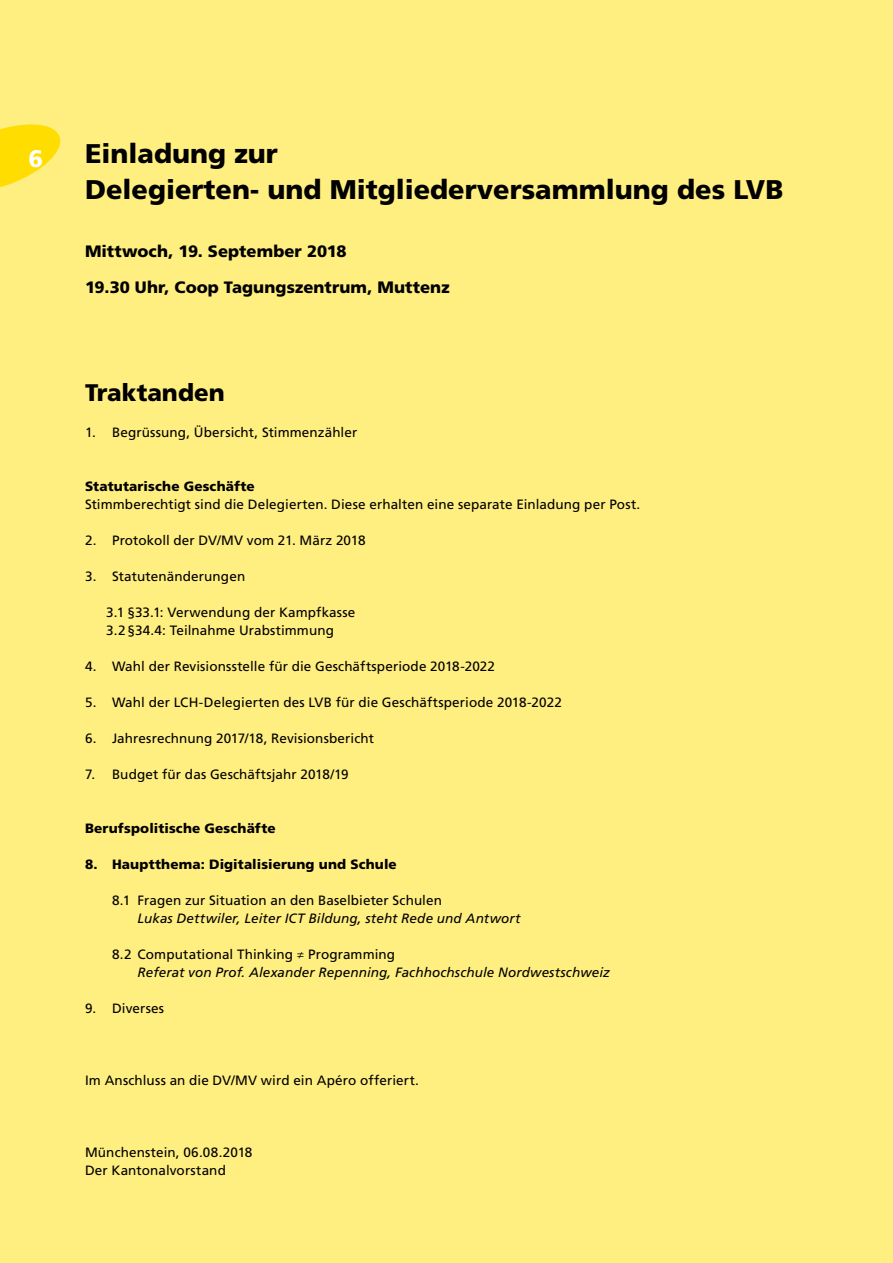
<style>
.page{position:relative;width:893px;height:1263px;background:#ffee80}
.page>*{position:absolute;margin:0;border:0;box-sizing:border-box;transform-origin:0 0}
.t1{font:900 27px/36px "Frutiger LT Std";color:#000}
.t2{font:900 24px "Frutiger LT Std";color:#000}
.t3{font:900 24px "Frutiger LT Std";color:#fff}
.t4{font:900 16.5px/36px "Frutiger LT Std";letter-spacing:.005em;color:#000}
.t5{font:13.5px/18px "Frutiger LT Std";letter-spacing:.005em;color:#000}
.t6{font:italic 13.5px "Frutiger LT Std";letter-spacing:.01em;color:#000}
.t7{font:900 13.5px "Frutiger LT Std";letter-spacing:.01em;color:#000}
</style>
<div class="page">
<svg style="left:0;top:124px;width:61px;height:64px"></svg>
<h2 class="t3" style="left:28px;top:144px;width:16px">6</h2>
<h1 class="t1" style="left:85px;top:136px;width:700px">Einladung zur<br>Delegierten- und Mitgliederversammlung des LVB</h1>
<p class="t4" style="left:85px;top:233px;width:366px">Mittwoch, 19. September 2018<br>19.30 Uhr, Coop Tagungszentrum, Muttenz</p>
<h2 class="t2" style="left:85px;top:378px;width:141px">Traktanden</h2>
<p class="t5" style="left:85px;top:423px;width:274px">1. Begrüssung, Übersicht, Stimmenzähler</p>
<p class="t7" style="left:85px;top:478px;width:171px">Statutarische Geschäfte</p>
<p class="t5" style="left:85px;top:495px;width:557px">Stimmberechtigt sind die Delegierten. Diese erhalten eine separate Einladung per Post.</p>
<p class="t5" style="left:85px;top:531px;width:282px">2. Protokoll der DV/MV vom 21. März 2018</p>
<p class="t5" style="left:85px;top:567px;width:162px">3. Statutenänderungen</p>
<p class="t5" style="left:106px;top:603px;width:250px">3.1 §33.1: Verwendung der Kampfkasse<br>3.2 §34.4: Teilnahme Urabstimmung</p>
<p class="t5" style="left:85px;top:657px;width:411px">4. Wahl der Revisionsstelle für die Geschäftsperiode 2018-2022</p>
<p class="t5" style="left:85px;top:693px;width:478px">5. Wahl der LCH-Delegierten des LVB für die Geschäftsperiode 2018-2022</p>
<p class="t5" style="left:85px;top:729px;width:290px">6. Jahresrechnung 2017/18, Revisionsbericht</p>
<p class="t5" style="left:85px;top:765px;width:265px">7. Budget für das Geschäftsjahr 2018/19</p>
<p class="t7" style="left:85px;top:820px;width:192px">Berufspolitische Geschäfte</p>
<p class="t7" style="left:85px;top:856px;width:313px">8. Hauptthema: Digitalisierung und Schule</p>
<p class="t5" style="left:112px;top:891px;width:331px">8.1 Fragen zur Situation an den Baselbieter Schulen</p>
<p class="t6" style="left:138px;top:910px;width:384px">Lukas Dettwiler, Leiter ICT Bildung, steht Rede und Antwort</p>
<p class="t5" style="left:112px;top:945px;width:285px">8.2 Computational Thinking ≠ Programming</p>
<p class="t6" style="left:138px;top:964px;width:474px">Referat von Prof. Alexander Repenning, Fachhochschule Nordwestschweiz</p>
<p class="t5" style="left:85px;top:999px;width:81px">9. Diverses</p>
<p class="t5" style="left:85px;top:1071px;width:335px">Im Anschluss an die DV/MV wird ein Apéro offeriert.</p>
<p class="t5" style="left:85px;top:1143px;width:169px">Münchenstein, 06.08.2018<br>Der Kantonalvorstand</p>
</div>
